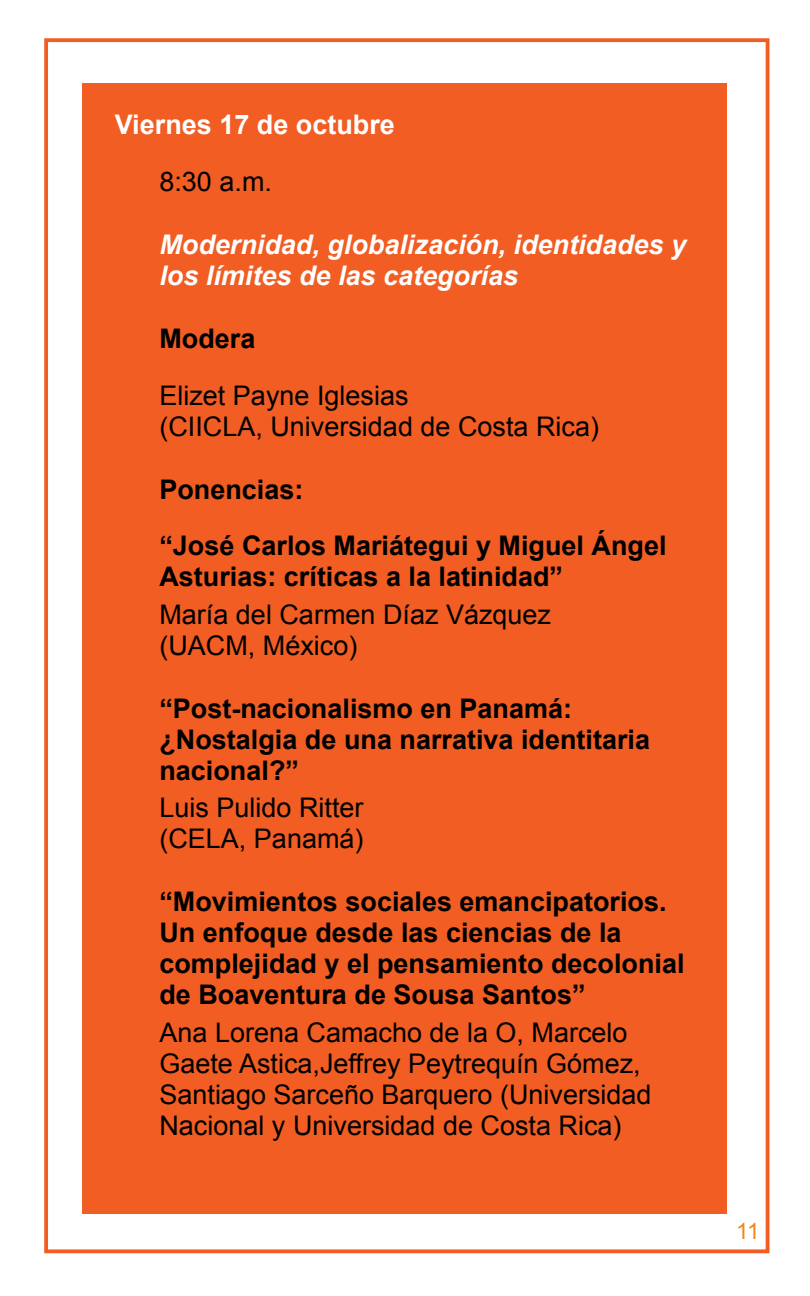
<style>
.page{position:relative;width:810px;height:1296px;background:#fff}
.page>*{position:absolute;margin:0;border:0;box-sizing:border-box;transform-origin:0 0}
.t1{font:700 27px/31.1px "Arial";color:#000}
.t2{font:27px/31.1px "Arial";color:#000}
.t3{font:italic 700 27px/31.1px "Arial";color:#fff}
.t4{font:700 27px "Arial";color:#fff}
.t5{font:22.5px "Arial";color:#ec891d}
</style>
<div class="page">
<div style="left:44px;top:38px;width:725px;height:1215px;border:4px solid #f15d22"></div>
<div style="left:83px;top:83px;width:644px;height:1130px;background:#f15d22"></div>
<p class="t4" style="left:115px;top:107px;width:282px">Viernes 17 de octubre</p>
<p class="t2" style="left:159px;top:166px;width:114px">8:30 a.m.</p>
<p class="t3" style="left:159px;top:230px;width:528px">Modernidad, globalización, identidades y los límites de las categorías</p>
<p class="t1" style="left:159px;top:324px;width:98px">Modera</p>
<p class="t2" style="left:159px;top:380px;width:441px">Elizet Payne Iglesias<br>(CIICLA, Universidad de Costa Rica)</p>
<p class="t1" style="left:159px;top:462px;width:509px;line-height:56.5px">Ponencias:<br>“José Carlos Mariátegui y Miguel Ángel</p>
<p class="t1" style="left:159px;top:562px;width:405px">Asturias: críticas a la latinidad”</p>
<p class="t2" style="left:159px;top:599px;width:393px">María del Carmen Díaz Vázquez (UACM, México)</p>
<p class="t1" style="left:159px;top:693px;width:492px">“Post-nacionalismo en Panamá: ¿Nostalgia de una narrativa identitaria nacional?”</p>
<p class="t2" style="left:159px;top:792px;width:206px">Luis Pulido Ritter (CELA, Panamá)</p>
<p class="t1" style="left:159px;top:887px;width:527px">“Movimientos sociales emancipatorios.<br>Un enfoque desde las ciencias de la complejidad y el pensamiento decolonial de Boaventura de Sousa Santos”</p>
<p class="t2" style="left:159px;top:1017px;width:494px">Ana Lorena Camacho de la O, Marcelo Gaete Astica,Jeffrey Peytrequín Gómez, Santiago Sarceño Barquero (Universidad Nacional y Universidad de Costa Rica)</p>
<p class="t5" style="left:736px;top:1217px;width:25px">11</p>
</div>
